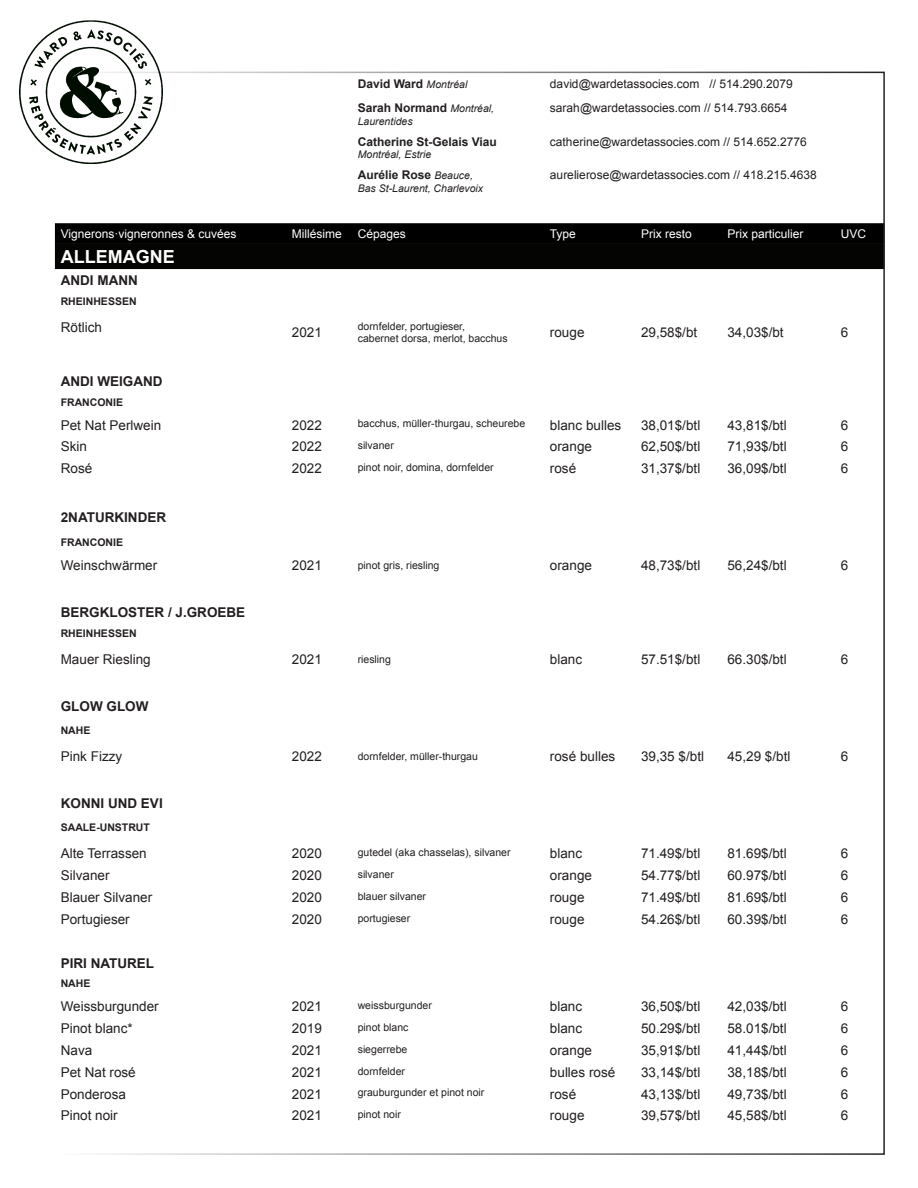
<style>
.page{position:relative;width:918px;height:1188px;background:#fff}
.page>*{position:absolute;margin:0;border:0;box-sizing:border-box;transform-origin:0 0}
.t1{font:700 18px "Arial";color:#fff}
.t2{font:13.5px "Arial";color:#231f20}
.t3{font:700 13.5px "Arial";color:#231f20}
.t4{font:12px "Arial";color:#231f20}
.t5{font:700 12px "Arial";color:#231f20}
.t6{font:12px "Arial";color:#fff}
.t7{font:10.5px "Arial";color:#231f20}
.t8{font:700 10.5px "Arial";color:#231f20}
.t9{font:italic 10.5px "Arial";color:#231f20}
.s1{font-weight:400;font-style:italic;font-size:10.5px}
</style>
<div class="page">
<div style="left:56px;top:223px;width:826px;height:46px;background:#040503"></div>
<img style="left:19px;top:20px;width:147px;height:144px">
<p class="t5" style="left:358px;top:76px;width:111px">David Ward <span class="s1">Montréal</span></p>
<p class="t4" style="left:550px;top:76px;width:244px">david@wardetassocies.com // 514.290.2079</p>
<p class="t5" style="left:358px;top:100px;width:138px">Sarah Normand <span class="s1">Montréal,</span></p>
<p class="t9" style="left:358px;top:115px;width:56px">Laurentides</p>
<p class="t4" style="left:550px;top:100px;width:239px">sarah@wardetassocies.com // 514.793.6654</p>
<p class="t5" style="left:358px;top:134px;width:141px">Catherine St-Gelais Viau</p>
<p class="t9" style="left:358px;top:148px;width:75px">Montréal, Estrie</p>
<p class="t5" style="left:358px;top:167px;width:117px">Aurélie Rose <span class="s1">Beauce,</span></p>
<p class="t9" style="left:358px;top:181px;width:127px">Bas St-Laurent, Charlevoix</p>
<p class="t4" style="left:550px;top:134px;width:258px">catherine@wardetassocies.com // 514.652.2776</p>
<p class="t4" style="left:550px;top:167px;width:268px">aurelierose@wardetassocies.com // 418.215.4638</p>
<p class="t6" style="left:61px;top:226px;width:177px">Vignerons·vigneronnes &amp; cuvées</p>
<p class="t6" style="left:292px;top:226px;width:51px">Millésime</p>
<p class="t6" style="left:358px;top:226px;width:50px">Cépages</p>
<p class="t6" style="left:550px;top:226px;width:28px">Type</p>
<p class="t6" style="left:641px;top:226px;width:52px">Prix resto</p>
<p class="t6" style="left:727px;top:226px;width:78px">Prix particulier</p>
<p class="t6" style="left:841px;top:226px;width:27px">UVC</p>
<p class="t1" style="left:61px;top:245px;width:115px">ALLEMAGNE</p>
<p class="t3" style="left:61px;top:271px;width:79px">ANDI MANN</p>
<p class="t8" style="left:61px;top:294px;width:77px">RHEINHESSEN</p>
<p class="t2" style="left:61px;top:318px;width:43px">Rötlich</p>
<p class="t7" style="left:358px;top:319px;width:109px">dornfelder, portugieser,</p>
<p class="t7" style="left:358px;top:332px;width:151px">cabernet dorsa, merlot, bacchus</p>
<p class="t2" style="left:550px;top:323px;width:36px">rouge</p>
<p class="t2" style="left:641px;top:323px;width:58px">29,58$/bt</p>
<p class="t2" style="left:727px;top:323px;width:58px">34,03$/bt</p>
<p class="t2" style="left:841px;top:323px;width:9px">6</p>
<p class="t2" style="left:292px;top:323px;width:32px">2021</p>
<p class="t3" style="left:61px;top:372px;width:103px">ANDI WEIGAND</p>
<p class="t8" style="left:61px;top:395px;width:64px">FRANCONIE</p>
<p class="t2" style="left:61px;top:416px;width:102px">Pet Nat Perlwein</p>
<p class="t2" style="left:292px;top:416px;width:32px">2022</p>
<p class="t7" style="left:358px;top:417px;width:169px">bacchus, müller-thurgau, scheurebe</p>
<p class="t2" style="left:550px;top:416px;width:73px">blanc bulles</p>
<p class="t2" style="left:641px;top:416px;width:61px">38,01$/btl</p>
<p class="t2" style="left:727px;top:416px;width:61px">43,81$/btl</p>
<p class="t2" style="left:841px;top:416px;width:9px">6</p>
<p class="t2" style="left:61px;top:438px;width:28px">Skin</p>
<p class="t2" style="left:292px;top:438px;width:32px">2022</p>
<p class="t7" style="left:358px;top:439px;width:38px">silvaner</p>
<p class="t2" style="left:550px;top:438px;width:44px">orange</p>
<p class="t2" style="left:641px;top:438px;width:61px">62,50$/btl</p>
<p class="t2" style="left:727px;top:438px;width:61px">71,93$/btl</p>
<p class="t2" style="left:841px;top:438px;width:9px">6</p>
<p class="t2" style="left:61px;top:460px;width:33px">Rosé</p>
<p class="t2" style="left:292px;top:460px;width:32px">2022</p>
<p class="t7" style="left:358px;top:460px;width:137px">pinot noir, domina, dornfelder</p>
<p class="t2" style="left:550px;top:460px;width:28px">rosé</p>
<p class="t2" style="left:641px;top:460px;width:61px">31,37$/btl</p>
<p class="t2" style="left:727px;top:460px;width:61px">36,09$/btl</p>
<p class="t2" style="left:841px;top:460px;width:9px">6</p>
<p class="t3" style="left:61px;top:508px;width:107px">2NATURKINDER</p>
<p class="t8" style="left:61px;top:535px;width:64px">FRANCONIE</p>
<p class="t2" style="left:61px;top:557px;width:98px">Weinschwärmer</p>
<p class="t2" style="left:292px;top:557px;width:32px">2021</p>
<p class="t7" style="left:358px;top:559px;width:83px">pinot gris, riesling</p>
<p class="t2" style="left:550px;top:557px;width:44px">orange</p>
<p class="t2" style="left:641px;top:557px;width:61px">48,73$/btl</p>
<p class="t2" style="left:727px;top:557px;width:61px">56,24$/btl</p>
<p class="t2" style="left:841px;top:557px;width:9px">6</p>
<p class="t3" style="left:61px;top:604px;width:186px">BERGKLOSTER / J.GROEBE</p>
<p class="t8" style="left:61px;top:626px;width:77px">RHEINHESSEN</p>
<p class="t2" style="left:61px;top:651px;width:92px">Mauer Riesling</p>
<p class="t2" style="left:292px;top:651px;width:32px">2021</p>
<p class="t7" style="left:358px;top:653px;width:35px">riesling</p>
<p class="t2" style="left:550px;top:651px;width:34px">blanc</p>
<p class="t2" style="left:641px;top:651px;width:61px">57.51$/btl</p>
<p class="t2" style="left:727px;top:651px;width:61px">66.30$/btl</p>
<p class="t2" style="left:841px;top:651px;width:9px">6</p>
<p class="t3" style="left:61px;top:698px;width:89px">GLOW GLOW</p>
<p class="t8" style="left:61px;top:723px;width:31px">NAHE</p>
<p class="t2" style="left:61px;top:748px;width:63px">Pink Fizzy</p>
<p class="t2" style="left:292px;top:748px;width:32px">2022</p>
<p class="t7" style="left:358px;top:750px;width:122px">dornfelder, müller-thurgau</p>
<p class="t2" style="left:550px;top:748px;width:67px">rosé bulles</p>
<p class="t2" style="left:641px;top:748px;width:65px">39,35 $/btl</p>
<p class="t2" style="left:727px;top:748px;width:65px">45,29 $/btl</p>
<p class="t2" style="left:841px;top:748px;width:9px">6</p>
<p class="t3" style="left:61px;top:795px;width:104px">KONNI UND EVI</p>
<p class="t8" style="left:61px;top:821px;width:91px">SAALE-UNSTRUT</p>
<p class="t2" style="left:61px;top:845px;width:88px">Alte Terrassen</p>
<p class="t2" style="left:292px;top:845px;width:32px">2020</p>
<p class="t7" style="left:358px;top:846px;width:154px">gutedel (aka chasselas), silvaner</p>
<p class="t2" style="left:550px;top:845px;width:34px">blanc</p>
<p class="t2" style="left:641px;top:845px;width:61px">71.49$/btl</p>
<p class="t2" style="left:727px;top:845px;width:61px">81.69$/btl</p>
<p class="t2" style="left:841px;top:845px;width:9px">6</p>
<p class="t2" style="left:61px;top:867px;width:50px">Silvaner</p>
<p class="t2" style="left:292px;top:867px;width:32px">2020</p>
<p class="t7" style="left:358px;top:868px;width:38px">silvaner</p>
<p class="t2" style="left:550px;top:867px;width:44px">orange</p>
<p class="t2" style="left:641px;top:867px;width:61px">54.77$/btl</p>
<p class="t2" style="left:727px;top:867px;width:61px">60.97$/btl</p>
<p class="t2" style="left:841px;top:867px;width:9px">6</p>
<p class="t2" style="left:61px;top:889px;width:93px">Blauer Silvaner</p>
<p class="t2" style="left:292px;top:889px;width:32px">2020</p>
<p class="t7" style="left:358px;top:889px;width:70px">blauer silvaner</p>
<p class="t2" style="left:550px;top:889px;width:36px">rouge</p>
<p class="t2" style="left:641px;top:889px;width:61px">71.49$/btl</p>
<p class="t2" style="left:727px;top:889px;width:61px">81.69$/btl</p>
<p class="t2" style="left:841px;top:889px;width:9px">6</p>
<p class="t2" style="left:61px;top:910px;width:71px">Portugieser</p>
<p class="t2" style="left:292px;top:910px;width:32px">2020</p>
<p class="t7" style="left:358px;top:911px;width:54px">portugieser</p>
<p class="t2" style="left:550px;top:910px;width:36px">rouge</p>
<p class="t2" style="left:641px;top:910px;width:61px">54.26$/btl</p>
<p class="t2" style="left:727px;top:910px;width:61px">60.39$/btl</p>
<p class="t2" style="left:841px;top:910px;width:9px">6</p>
<p class="t3" style="left:61px;top:954px;width:95px">PIRI NATUREL</p>
<p class="t8" style="left:61px;top:977px;width:31px">NAHE</p>
<p class="t2" style="left:61px;top:998px;width:100px">Weissburgunder</p>
<p class="t2" style="left:292px;top:998px;width:32px">2021</p>
<p class="t7" style="left:358px;top:999px;width:76px">weissburgunder</p>
<p class="t2" style="left:550px;top:998px;width:34px">blanc</p>
<p class="t2" style="left:641px;top:998px;width:61px">36,50$/btl</p>
<p class="t2" style="left:727px;top:998px;width:61px">42,03$/btl</p>
<p class="t2" style="left:841px;top:998px;width:9px">6</p>
<p class="t2" style="left:61px;top:1020px;width:74px">Pinot blanc*</p>
<p class="t2" style="left:292px;top:1020px;width:32px">2019</p>
<p class="t7" style="left:358px;top:1020px;width:52px">pinot blanc</p>
<p class="t2" style="left:550px;top:1020px;width:34px">blanc</p>
<p class="t2" style="left:641px;top:1020px;width:61px">50.29$/btl</p>
<p class="t2" style="left:727px;top:1020px;width:61px">58.01$/btl</p>
<p class="t2" style="left:841px;top:1020px;width:9px">6</p>
<p class="t2" style="left:61px;top:1041px;width:33px">Nava</p>
<p class="t2" style="left:292px;top:1041px;width:32px">2021</p>
<p class="t7" style="left:358px;top:1042px;width:51px">siegerrebe</p>
<p class="t2" style="left:550px;top:1041px;width:44px">orange</p>
<p class="t2" style="left:641px;top:1041px;width:61px">35,91$/btl</p>
<p class="t2" style="left:727px;top:1041px;width:61px">41,44$/btl</p>
<p class="t2" style="left:841px;top:1041px;width:9px">6</p>
<p class="t2" style="left:61px;top:1063px;width:77px">Pet Nat rosé</p>
<p class="t2" style="left:292px;top:1063px;width:32px">2021</p>
<p class="t7" style="left:358px;top:1064px;width:49px">dornfelder</p>
<p class="t2" style="left:550px;top:1063px;width:67px">bulles rosé</p>
<p class="t2" style="left:641px;top:1063px;width:61px">33,14$/btl</p>
<p class="t2" style="left:727px;top:1063px;width:61px">38,18$/btl</p>
<p class="t2" style="left:841px;top:1063px;width:9px">6</p>
<p class="t2" style="left:61px;top:1085px;width:67px">Ponderosa</p>
<p class="t2" style="left:292px;top:1085px;width:32px">2021</p>
<p class="t7" style="left:358px;top:1086px;width:128px">grauburgunder et pinot noir</p>
<p class="t2" style="left:550px;top:1085px;width:28px">rosé</p>
<p class="t2" style="left:641px;top:1085px;width:61px">43,13$/btl</p>
<p class="t2" style="left:727px;top:1085px;width:61px">49,73$/btl</p>
<p class="t2" style="left:841px;top:1085px;width:9px">6</p>
<p class="t2" style="left:61px;top:1107px;width:59px">Pinot noir</p>
<p class="t2" style="left:292px;top:1107px;width:32px">2021</p>
<p class="t7" style="left:358px;top:1108px;width:45px">pinot noir</p>
<p class="t2" style="left:550px;top:1107px;width:36px">rouge</p>
<p class="t2" style="left:641px;top:1107px;width:61px">39,57$/btl</p>
<p class="t2" style="left:727px;top:1107px;width:61px">45,58$/btl</p>
<p class="t2" style="left:841px;top:1107px;width:9px">6</p>
</div>
